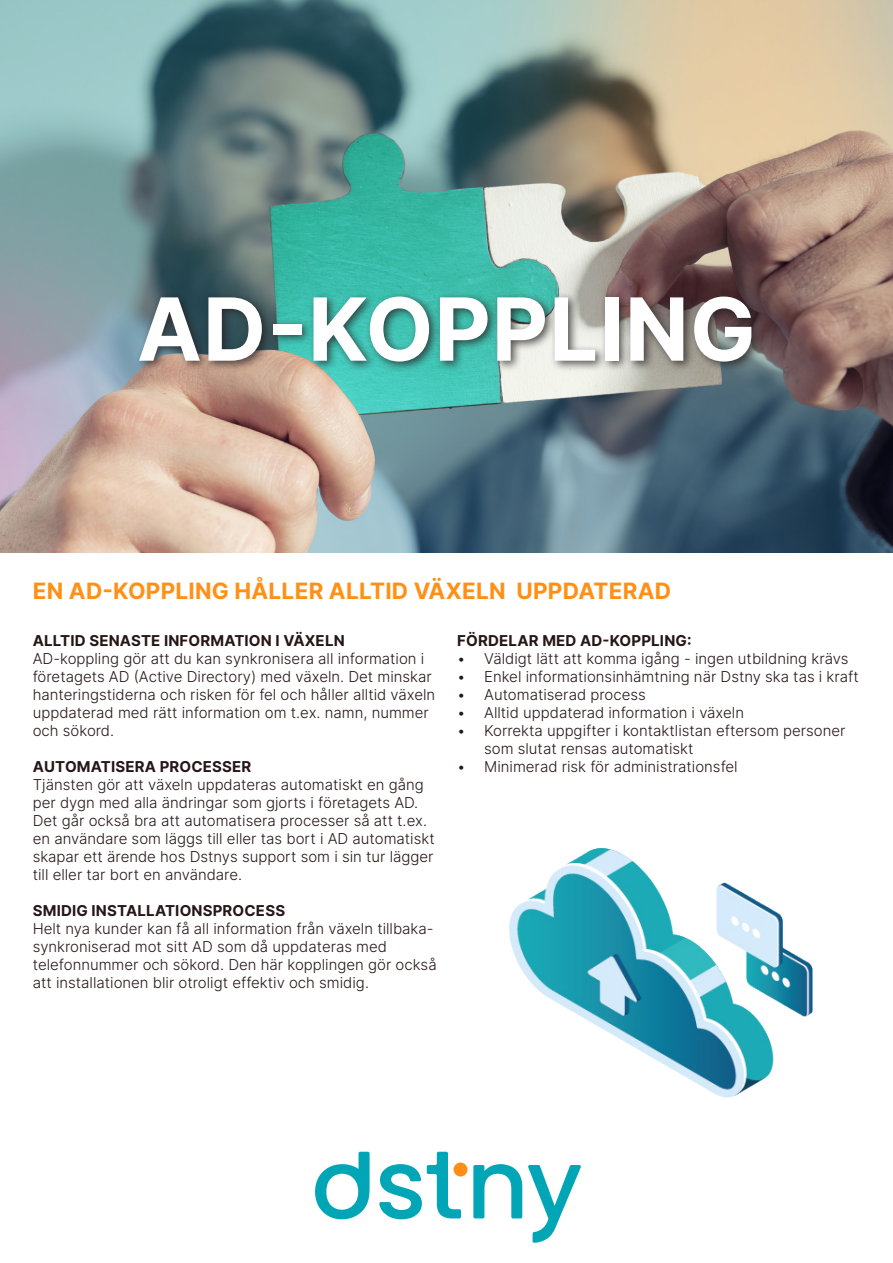
<style>
.page{position:relative;width:893px;height:1263px;background:#fff}
.page>*{position:absolute;margin:0;border:0;box-sizing:border-box;transform-origin:0 0}
.t1{font:700 87px "Inter";letter-spacing:.01em;color:#fff}
.t2{font:700 22.5px "Inter";letter-spacing:.01em;color:#ff9015}
.t3{font:300 15px/18px "Inter";color:#261616}
.t4{font:700 15px "Inter";letter-spacing:.01em;color:#261616}
</style>
<div class="page">
<img style="left:0;top:0;width:893px;height:553px">
<div style="left:135px;top:291px;width:628px;height:82px;background:#231f20;opacity:.75"></div>
<svg style="left:315px;top:1152px;width:55px;height:67px"></svg>
<svg style="left:379px;top:1152px;width:82px;height:67px"></svg>
<svg style="left:473px;top:1164px;width:49px;height:54px"></svg>
<div style="left:453px;top:1162px;width:14px;height:14px;background:#ff8e16;border-radius:50%"></div>
<svg style="left:528px;top:1165px;width:53px;height:78px"></svg>
<img style="left:510px;top:849px;width:302px;height:248px">
<h1 class="t1" style="left:137px;top:266px;width:621px">AD-KOPPLING</h1>
<h2 class="t2" style="left:33px;top:575px;width:640px">EN AD-KOPPLING HÅLLER ALLTID VÄXELN UPPDATERAD</h2>
<p class="t4" style="left:33px;top:630px;width:313px">ALLTID SENASTE INFORMATION I VÄXELN</p>
<p class="t3" style="left:33px;top:649px;width:404px">AD-koppling gör att du kan synkronisera all information i företagets AD (Active Directory) med växeln. Det minskar hanteringstiderna och risken för fel och håller alltid växeln uppdaterad med rätt information om t.ex. namn, nummer och sökord.</p>
<p class="t4" style="left:33px;top:756px;width:220px">AUTOMATISERA PROCESSER</p>
<p class="t3" style="left:33px;top:775px;width:403px">Tjänsten gör att växeln uppdateras automatiskt en gång per dygn med alla ändringar som gjorts i företagets AD.<br>Det går också bra att automatisera processer så att t.ex. en användare som läggs till eller tas bort i AD automatiskt skapar ett ärende hos Dstnys support som i sin tur lägger till eller tar bort en användare.</p>
<p class="t4" style="left:33px;top:900px;width:254px">SMIDIG INSTALLATIONSPROCESS</p>
<p class="t3" style="left:33px;top:919px;width:405px">Helt nya kunder kan få all information från växeln tillbaka&shy;synkroniserad mot sitt AD som då uppdateras med telefonnummer och sökord. Den här kopplingen gör också att installationen blir otroligt effektiv och smidig.</p>
<p class="t4" style="left:457px;top:630px;width:236px">FÖRDELAR MED AD-KOPPLING:</p>
<p class="t3" style="left:457px;top:649px;width:393px">• Väldigt lätt att komma igång - ingen utbildning krävs</p>
<p class="t3" style="left:457px;top:667px;width:403px">• Enkel informationsinhämtning när Dstny ska tas i kraft</p>
<p class="t3" style="left:457px;top:685px;width:190px">• Automatiserad process</p>
<p class="t3" style="left:457px;top:703px;width:288px">• Alltid uppdaterad information i växeln</p>
<p class="t3" style="left:484px;top:721px;width:363px;text-indent:-27px">• Korrekta uppgifter i kontaktlistan eftersom personer som slutat rensas automatiskt</p>
<p class="t3" style="left:457px;top:757px;width:282px">• Minimerad risk för administrationsfel</p>
</div>
